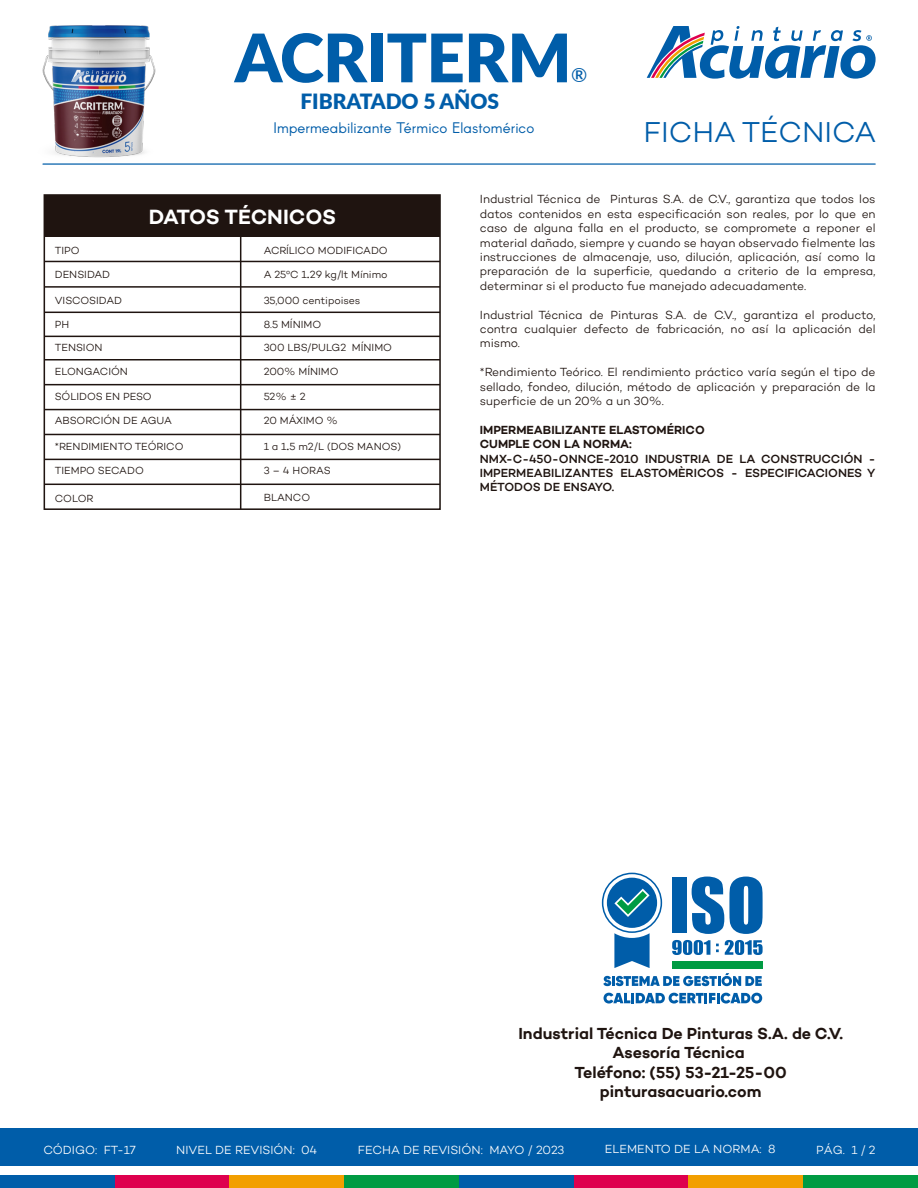
<style>
.page{position:relative;width:918px;height:1188px;background:#fff}
.page>*{position:absolute;margin:0;border:0;box-sizing:border-box;transform-origin:0 0}
.t1{font:900 66.9px "Lato";letter-spacing:-.01em;color:#005da9}
.t2{font:300 29.25px "Campton";color:#005da9}
.t3{font:900 21px "Lato";letter-spacing:-.005em;color:#005da9}
.t4{font:600 21px "Campton";letter-spacing:-.01em;color:#fff}
.t5{font:500 19.5px "Lato";color:#005da9}
.t6{font:600 16.35px/19.5px "Campton";color:#1f1410;text-align:center}
.t7{font:15px "Arcon";letter-spacing:.005em;color:#005da9}
.t8{font:300 12px/14.4px "Campton";letter-spacing:-.005em;color:#1f1410;text-align:justify}
.t9{font:500 12px/14.4px "Campton";color:#1f1410;text-align:justify}
.t10{font:300 12px "Campton";color:#fff}
.t11{font:600 12px/14.4px "Campton";color:#1f1410}
.t12{font:300 10.5px "Campton";color:#1f1410}
.s1{font-size:16.5px}
</style>
<div class="page">
<hr style="left:43px;top:163px;width:833px;height:2px;background:#005da9">
<svg style="left:647px;top:26px;width:229px;height:53px"></svg>
<div style="left:0;top:1129px;width:918px;height:38px;background:#005da9"></div>
<div style="left:574px;top:1175px;width:115px;height:13px;background:#de004e"></div>
<div style="left:689px;top:1175px;width:114px;height:13px;background:#f29f00"></div>
<div style="left:803px;top:1175px;width:115px;height:13px;background:#009b43"></div>
<div style="left:459px;top:1175px;width:115px;height:13px;background:#005da9"></div>
<div style="left:115px;top:1175px;width:115px;height:13px;background:#de004e"></div>
<div style="left:230px;top:1175px;width:114px;height:13px;background:#f29f00"></div>
<div style="left:344px;top:1175px;width:115px;height:13px;background:#009b43"></div>
<div style="left:0;top:1175px;width:115px;height:13px;background:#005da9"></div>
<img style="left:42px;top:25px;width:133px;height:140px">
<svg style="left:604px;top:993px;width:158px;height:11px"></svg>
<svg style="left:602px;top:873px;width:161px;height:113px"></svg>
<div style="left:44px;top:195px;width:396px;height:42px;background:#1f1410"></div>
<div style="left:44px;top:194px;width:397px;height:316px;border:2px solid #1f1410"></div>
<hr style="left:240px;top:232px;width:1px;height:277px;background:#1f1410">
<hr style="left:44px;top:261px;width:396px;height:1px;background:#1f1410">
<hr style="left:44px;top:286px;width:396px;height:2px;background:#1f1410">
<hr style="left:44px;top:312px;width:396px;height:1px;background:#1f1410">
<hr style="left:44px;top:336px;width:396px;height:1px;background:#1f1410">
<hr style="left:44px;top:359px;width:396px;height:2px;background:#1f1410">
<hr style="left:44px;top:384px;width:396px;height:1px;background:#1f1410">
<hr style="left:44px;top:409px;width:396px;height:1px;background:#1f1410">
<hr style="left:44px;top:434px;width:396px;height:1px;background:#1f1410">
<hr style="left:44px;top:459px;width:396px;height:1px;background:#1f1410">
<hr style="left:44px;top:484px;width:396px;height:1px;background:#1f1410">
<h1 class="t1" style="left:235px;top:8px;width:338px">ACRITERM</h1>
<h3 class="t5" style="left:571px;top:61px;width:18px">®</h3>
<h3 class="t3" style="left:301px;top:86px;width:200px">FIBRATADO 5 AÑOS</h3>
<p class="t7" style="left:274px;top:118px;width:262px">Impermeabilizante Térmico Elastomérico</p>
<h2 class="t2" style="left:644px;top:114px;width:234px">FICHA TÉCNICA</h2>
<p class="t12" style="left:55px;top:244px;width:26px">TIPO</p>
<p class="t12" style="left:55px;top:268px;width:57px">DENSIDAD</p>
<p class="t12" style="left:55px;top:294px;width:69px">VISCOSIDAD</p>
<p class="t12" style="left:55px;top:318px;width:16px">PH</p>
<h3 class="t4" style="left:149px;top:203px;width:189px">DATOS TÉCNICOS</h3>
<p class="t12" style="left:264px;top:244px;width:126px">ACRÍLICO MODIFICADO</p>
<p class="t12" style="left:264px;top:268px;width:125px">A 25ºC 1<span class="s1">.</span>29 kg/lt Mínimo</p>
<p class="t12" style="left:264px;top:294px;width:98px">35,000 centipoises</p>
<p class="t12" style="left:264px;top:318px;width:59px">8.5 MÍNIMO</p>
<p class="t12" style="left:55px;top:341px;width:49px">TENSION</p>
<p class="t12" style="left:55px;top:365px;width:75px">ELONGACIÓN</p>
<p class="t12" style="left:55px;top:390px;width:98px">SÓLIDOS EN PESO</p>
<p class="t12" style="left:55px;top:414px;width:119px">ABSORCIÓN DE AGUA</p>
<p class="t12" style="left:55px;top:440px;width:130px">*RENDIMIENTO TEÓRICO</p>
<p class="t12" style="left:55px;top:464px;width:91px">TIEMPO SECADO</p>
<p class="t12" style="left:264px;top:341px;width:130px">300 LBS/PULG2 MÍNIMO</p>
<p class="t12" style="left:264px;top:365px;width:77px">200% MÍNIMO</p>
<p class="t12" style="left:264px;top:390px;width:44px">52% ± 2</p>
<p class="t12" style="left:264px;top:414px;width:76px">20 MÁXIMO %</p>
<p class="t12" style="left:264px;top:440px;width:139px">1 a 1<span class="s1">.</span>5 m2/L (DOS MANOS)</p>
<p class="t12" style="left:264px;top:464px;width:69px">3 – 4 HORAS</p>
<p class="t12" style="left:55px;top:492px;width:40px">COLOR</p>
<p class="t12" style="left:264px;top:491px;width:48px">BLANCO</p>
<p class="t8" style="left:480px;top:192px;width:397px">Industrial Técnica de Pinturas S.A. de C.V., garantiza que todos los datos contenidos en esta especificación son reales, por lo que en caso de alguna falla en el producto, se compromete a reponer el material dañado, siempre y cuando se hayan observado fielmente las instrucciones de almacenaje, uso, dilución, aplicación, así como la preparación de la superficie, quedando a criterio de la empresa, determinar si el producto fue manejado adecuadamente.</p>
<p class="t8" style="left:480px;top:307px;width:397px">Industrial Técnica de Pinturas S.A. de C.V., garantiza el producto, contra cualquier defecto de fabricación, no así la aplicación del mismo.</p>
<p class="t8" style="left:480px;top:365px;width:397px">*Rendimiento Teórico. El rendimiento práctico varía según el tipo de sellado, fondeo, dilución, método de aplicación y preparación de la superficie de un 20% a un 30%.</p>
<p class="t11" style="left:480px;top:422px;width:226px">IMPERMEABILIZANTE ELASTOMÉRICO<br>CUMPLE CON LA NORMA:</p>
<p class="t9" style="left:480px;top:451px;width:397px">NMX-C-450-ONNCE-2010 INDUSTRIA DE LA CONSTRUCCIÓN - IMPERMEABILIZANTES ELASTOMÈRICOS - ESPECIFICACIONES Y MÉTODOS DE ENSAYO.</p>
<h3 class="t6" style="left:518px;top:1023px;width:326px">Industrial Técnica De Pinturas S.A. de C.V.<br>Asesoría Técnica<br>Teléfono: (55) 53-21-25-00 pinturasacuario.com</h3>
<p class="t10" style="left:43px;top:1142px;width:94px">CÓDIGO: FT-17</p>
<p class="t10" style="left:176px;top:1142px;width:143px">NIVEL DE REVISIÓN: 04</p>
<p class="t10" style="left:358px;top:1142px;width:208px">FECHA DE REVISIÓN: MAYO / 2023</p>
<p class="t10" style="left:605px;top:1141px;width:172px">ELEMENTO DE LA NORMA: 8</p>
<p class="t10" style="left:816px;top:1142px;width:61px">PÁG. 1 / 2</p>
</div>
